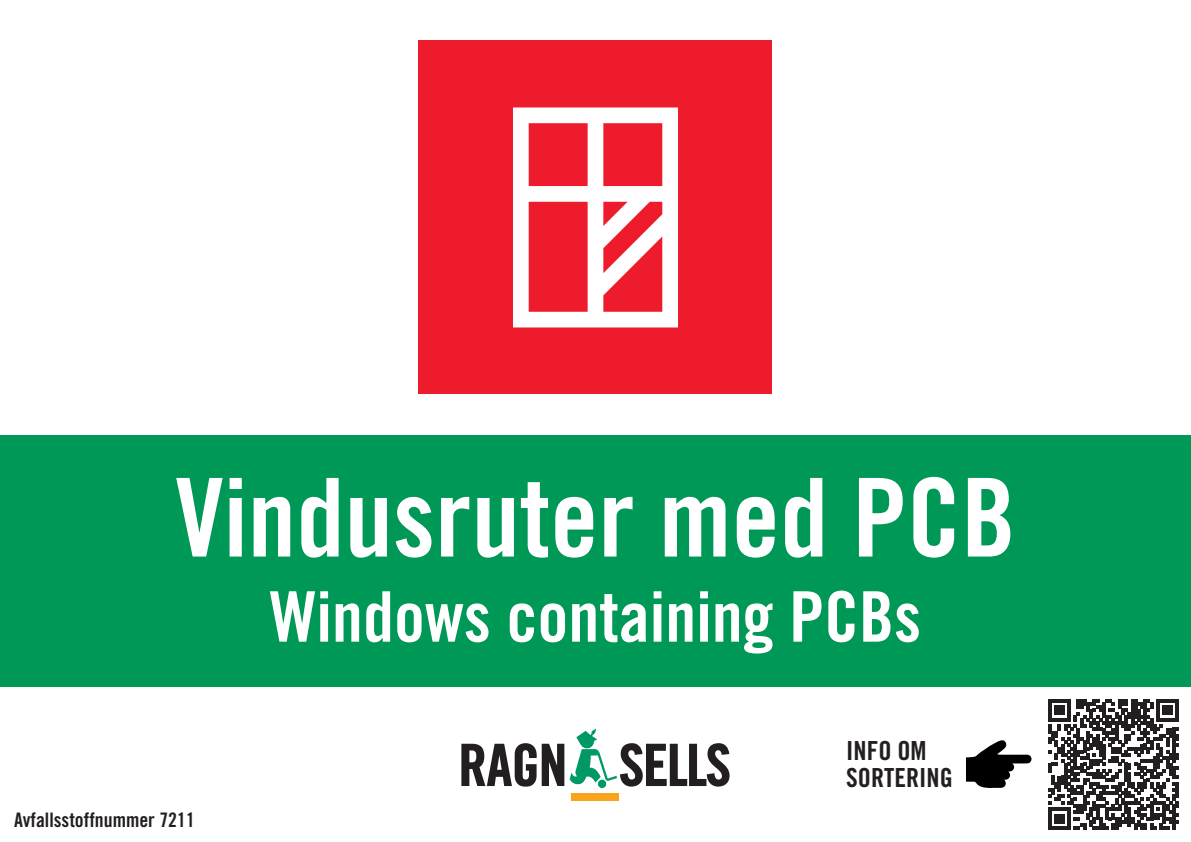
<style>
.page{position:relative;width:1191px;height:842px;background:#fff}
.page>*{position:absolute;margin:0;border:0;box-sizing:border-box;transform-origin:0 0}
.t1{font:108.9px "Trade Gothic LT Std Bd Cn 20";color:#fff}
.t2{font:69.8px "Trade Gothic LT Std Bd Cn 20";color:#fff}
.t3{font:26.3px/26.3px "Trade Gothic LT Std Bd Cn 20";color:#231f20}
.t4{font:20px "Trade Gothic LT Std Bd Cn 20";color:#231f20}
</style>
<div class="page">
<svg style="left:1048px;top:699px;width:130px;height:131px"></svg>
<div style="left:0;top:435px;width:1191px;height:251px;background:#009856"></div>
<svg style="left:461px;top:743px;width:75px;height:44px"></svg>
<svg style="left:542px;top:728px;width:187px;height:60px"></svg>
<div style="left:571px;top:793px;width:48px;height:8px;background:#f9a51b"></div>
<div style="left:419px;top:41px;width:353px;height:353px;background:#ee1b2d"></div>
<svg style="left:513px;top:107px;width:165px;height:220px"></svg>
<svg style="left:966px;top:740px;width:65px;height:48px"></svg>
<p class="t1" style="left:175px;top:451px;width:842px">Vindusruter med PCB</p>
<p class="t2" style="left:270px;top:574px;width:653px">Windows containing PCBs</p>
<p class="t4" style="left:14px;top:807px;width:182px">Avfallsstoffnummer 7211</p>
<p class="t3" style="left:846px;top:737px;width:108px">INFO OM<br>SORTERING</p>
</div>
